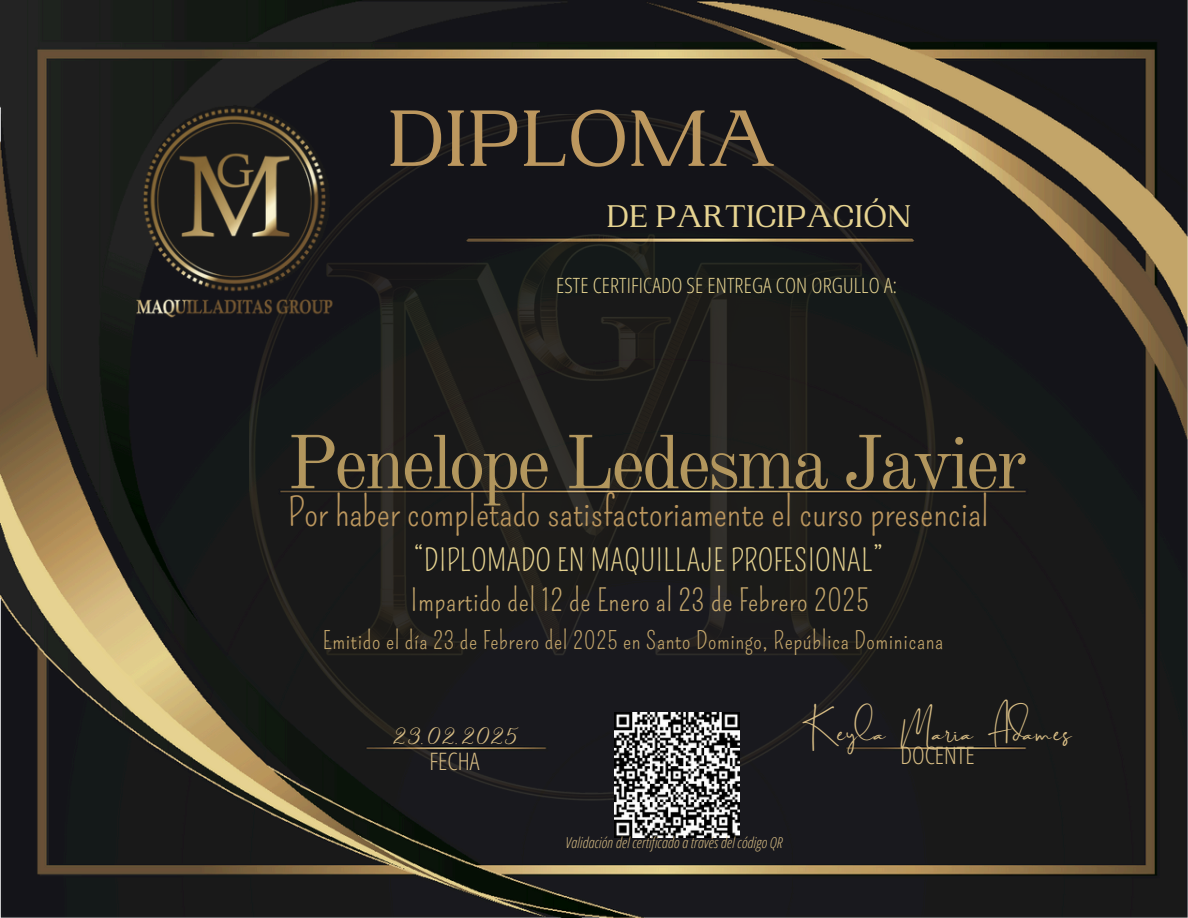
<style>
.page{position:relative;width:1188px;height:918px;background:#fff}
.page>*{position:absolute;margin:0;border:0;box-sizing:border-box;transform-origin:0 0}
.t1{font:500 84px "PP Woodland";color:#bc975e}
.t2{font:75px "Old Standard";letter-spacing:-.05em;color:#b2965d}
.t3{font:39px "Pompiere";color:#bc975e}
.t4{font:33px "Brilliant Signature 1";letter-spacing:.03em;color:#d9be85}
.t5{font:500 33px "PP Woodland";color:#e7d491}
.t6{font:30px "Pompiere";letter-spacing:.015em;color:#c5a76c}
.t7{font:30px "Pompiere";letter-spacing:.015em;color:#e7d491}
.t8{font:24px "Pompiere";letter-spacing:.025em;color:#c5a76c}
.t9{font:300 24px "Open Sans Condensed";color:#d9be85}
.t10{font:24px "Stoic";letter-spacing:.08em;color:#d9be85}
.t11{font:300 21px "Open Sans Condensed";letter-spacing:.005em;color:#e7d491}
.t12{font:italic 300 15px "Open Sans Condensed";letter-spacing:.005em;color:#d9be85}
</style>
<div class="page">
<img style="left:0;top:0;width:1188px;height:918px">
<img style="left:100px;top:102px;width:270px;height:216px">
<img style="left:250px;top:115px;width:688px;height:688px">
<img style="left:614px;top:712px;width:125px;height:125px">
<h2 class="t1" style="left:387px;top:90px;width:390px">DIPLOMA</h2>
<p class="t5" style="left:607px;top:197px;width:306px">DE PARTICIPACIÓN</p>
<p class="t11" style="left:556px;top:270px;width:342px">ESTE CERTIFICADO SE ENTREGA CON ORGULLO A:</p>
<h6 class="t2" style="left:287px;top:417px;width:742px">Penelope Ledesma Javier</h6>
<h3 class="t3" style="left:288px;top:490px;width:702px">Por haber completado satisfactoriamente el curso presencial</h3>
<p class="t7" style="left:414px;top:543px;width:470px">“DIPLOMADO EN MAQUILLAJE PROFESIONAL”</p>
<h4 class="t6" style="left:411px;top:583px;width:460px">Impartido del 12 de Enero al 23 de Febrero 2025</h4>
<p class="t8" style="left:323px;top:626px;width:622px">Emitido el día 23 de Febrero del 2025 en Santo Domingo, República Dominicana</p>
<p class="t10" style="left:392px;top:725px;width:126px">23.02.2025</p>
<h1 class="t9" style="left:429px;top:744px;width:52px">FECHA</h1>
<p class="t4" style="left:802px;top:715px;width:272px">Keyla Maria Adames</p>
<p class="t9" style="left:900px;top:739px;width:76px">DOCENTE</p>
<h5 class="t12" style="left:566px;top:832px;width:218px">Validación del certificado a través del código QR</h5>
</div>
